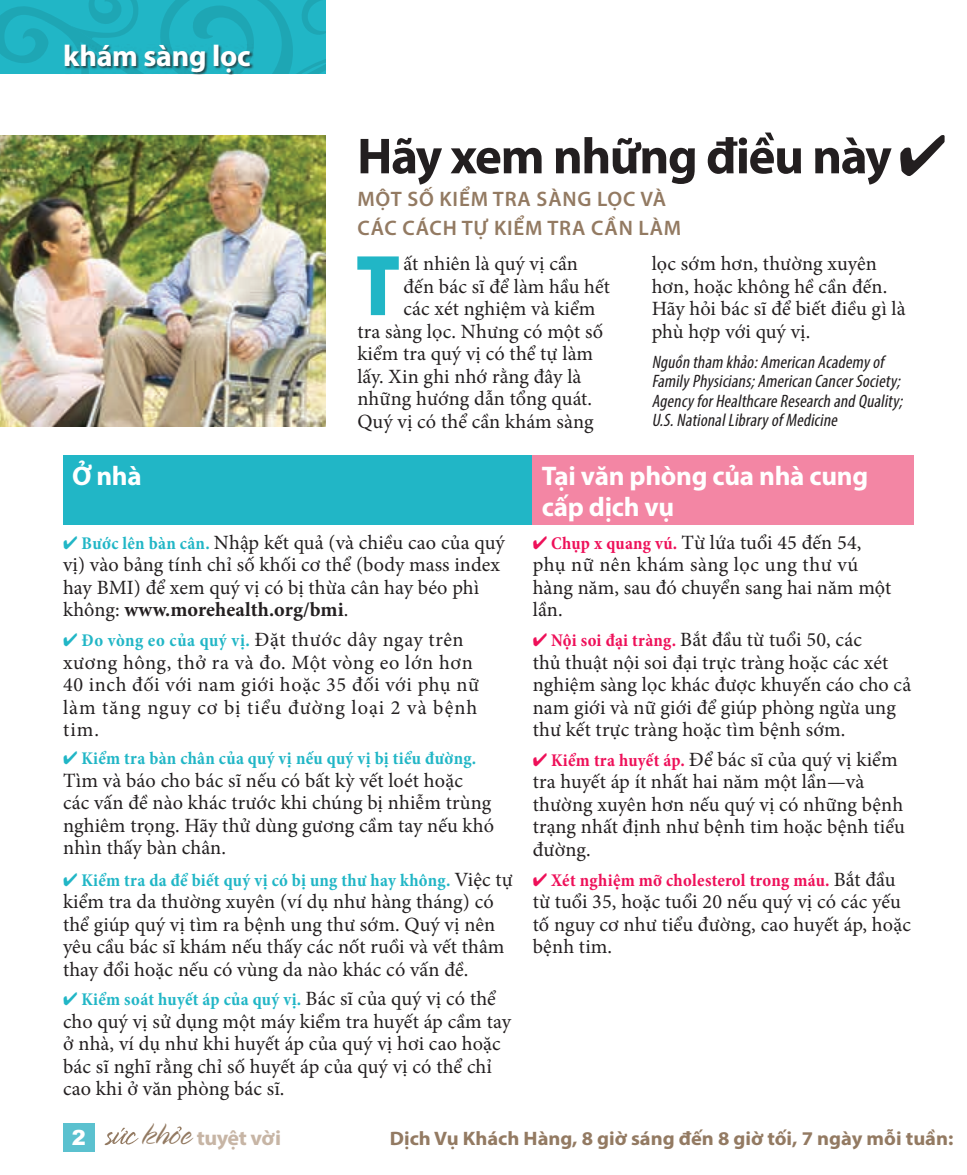
<style>
.page{position:relative;width:967px;height:1175px;background:#fff}
.page>*{position:absolute;margin:0;border:0;box-sizing:border-box;transform-origin:0 0}
.t1{font:900 87px "Myriad Pro";color:#21b6c6;scale:.9 1}
.t2{font:700 51px "Myriad Pro";letter-spacing:-.03em;color:#231f20}
.t3{font:700 30px "Myriad Pro";letter-spacing:-.01em;color:#fff}
.t4{font:700 27px/31.5px "Myriad Pro";letter-spacing:-.01em;color:#fff}
.t5{font:600 21px/28.5px "Myriad Pro";letter-spacing:.04em;color:#937a62}
.t6{font:700 21px "Myriad Pro";letter-spacing:-.02em;color:#c7b5a5;scale:1.05 1}
.t7{font:900 21px "Arial MT Std";color:#fff}
.t8{font:20.25px/22.5px "Minion Pro";letter-spacing:.005em;color:#231f20}
.t9{font:20.25px/22.5px "Minion Pro";letter-spacing:.03em;color:#231f20}
.t10{font:700 19.5px "Myriad Pro";color:#937a62;scale:1.05 1}
.t11{font:italic condensed 18px/19.5px "Myriad Pro";color:#231f20}
.t12{font:700 condensed 18px "Minion Pro";letter-spacing:.015em;color:#21b6c6}
.t13{font:700 condensed 18px "Minion Pro";letter-spacing:.01em;color:#ee1059}
.s1{color:#21b6c6}
.s2{font-weight:700;font-stretch:condensed;font-size:18px;color:#21b6c6}
.s3{font-weight:700}
.s4{color:#ee1059}
.s5{font-weight:700;font-stretch:condensed;font-size:18px;color:#ee1059}
.s6{font-weight:400;font-stretch:normal;font-size:20.25px;color:#231f20}
.s7{font-family:"Spring LP Light";font-weight:400;font-size:35.1px;color:#937a62}
</style>
<div class="page">
<svg style="left:0;top:0;width:326px;height:73px;background:#20b1c0"></svg>
<div style="left:63px;top:1123px;width:31px;height:28px;background:#5bc1cf"></div>
<svg style="left:105px;top:1127px;width:33px;height:18px"></svg>
<svg style="left:177px;top:1126px;width:5px;height:5px"></svg>
<div style="left:65px;top:45px;width:188px;height:30px;background:#231f20;opacity:.7"></div>
<svg style="left:900px;top:135px;width:44px;height:41px"></svg>
<img style="left:0;top:135px;width:326px;height:291px">
<div style="left:63px;top:455px;width:469px;height:70px;background:#21b6c6"></div>
<div style="left:532px;top:455px;width:381px;height:70px;background:#f386a4"></div>
<h3 class="t3" style="left:63px;top:36px;width:189px">khám sàng lọc</h3>
<h2 class="t2" style="left:357px;top:123px;width:536px">Hãy xem những điều này</h2>
<p class="t5" style="left:357px;top:184px;width:325px">MỘT SỐ KIỂM TRA SÀNG LỌC VÀ<br>CÁC CÁCH TỰ KIỂM TRA CẦN LÀM</p>
<p class="t8" style="left:651px;top:252px;width:255px">lọc sớm hơn, thường xuyên hơn, hoặc không hề cần đến.<br>Hãy hỏi bác sĩ để biết điều gì là phù hợp với quý vị.</p>
<p class="t11" style="left:651px;top:352px;width:256px">Nguồn tham khảo:American Academyof FamilyPhysicians;American CancerSociety; AgencyforHealthcare Research and Quality; U.S.NationalLibraryof Medicine</p>
<h1 class="t1" style="left:355px;top:236px;width:51px">T</h1>
<p class="t8" style="left:403px;top:252px;width:176px">ất nhiên là quý vị cần</p>
<p class="t8" style="left:403px;top:275px;width:208px">đến bác sĩ để làm hầu hết</p>
<p class="t8" style="left:403px;top:297px;width:193px">các xét nghiệm và kiểm</p>
<p class="t8" style="left:357px;top:320px;width:247px">tra sàng lọc. Nhưng có một số</p>
<p class="t8" style="left:357px;top:342px;width:237px">kiểm tra quý vị có thể tự làm</p>
<p class="t8" style="left:357px;top:365px;width:225px">lấy. Xin ghi nhớ rằng đây là</p>
<p class="t8" style="left:357px;top:387px;width:236px">những hướng dẫn tổng quát.</p>
<p class="t8" style="left:357px;top:410px;width:238px">Quý vị có thể cần khám sàng</p>
<h3 class="t4" style="left:72px;top:459px;width:71px">Ở nhà</h3>
<h3 class="t4" style="left:541px;top:459px;width:328px">Tại văn phòng của nhà cung cấp dịch vụ</h3>
<p class="t8" style="left:63px;top:531px;width:443px"><span class="s1">✔</span> <span class="s2">Bước lên bàn cân.</span> Nhập kết quả (và chiều cao của quý vị) vào bảng tính chỉ số khối cơ thể (body mass index hay BMI) để xem quý vị có bị thừa cân hay béo phì không: <span class="s3">www.morehealth.org/bmi</span>.</p>
<p class="t8" style="left:532px;top:531px;width:360px"><span class="s4">✔</span> <span class="s5">Chụp x quang vú.</span> Từ lứa tuổi 45 đến 54, phụ nữ nên khám sàng lọc ung thư vú hàng năm, sau đó chuyển sang hai năm một lần.</p>
<p class="t9" style="left:63px;top:628px;width:417px"><span class="s1">✔</span> <span class="s2">Đo vòng eo của quý vị.</span> Đặt thước dây ngay trên xương hông, thở ra và đo. Một vòng eo lớn hơn 40 inch đối với nam giới hoặc 35 đối với phụ nữ làm tăng nguy cơ bị tiểu đường loại 2 và bệnh tim.</p>
<p class="t8" style="left:532px;top:628px;width:380px"><span class="s4">✔</span> <span class="s5">Nội soi đại tràng.</span> Bắt đầu từ tuổi 50, các<br>thủ thuật nội soi đại trực tràng hoặc các xét nghiệm sàng lọc khác được khuyến cáo cho cả nam giới và nữ giới để giúp phòng ngừa ung thư kết trực tràng hoặc tìm bệnh sớm.</p>
<p class="t12" style="left:63px;top:746px;width:414px">✔ Kiểm tra bàn chân của quý vị nếu quý vị bị tiểu đường.</p>
<p class="t8" style="left:63px;top:769px;width:432px">Tìm và báo cho bác sĩ nếu có bất kỳ vết loét hoặc các vấn đề nào khác trước khi chúng bị nhiễm trùng nghiêm trọng. Hãy thử dùng gương cầm tay nếu khó nhìn thấy bàn chân.</p>
<p class="t8" style="left:532px;top:748px;width:373px"><span class="s4">✔</span> <span class="s5">Kiểm tra huyết áp.</span> Để bác sĩ của quý vị kiểm tra huyết áp ít nhất hai năm một lần—và thường xuyên hơn nếu quý vị có những bệnh trạng nhất định như bệnh tim hoặc bệnh tiểu đường.</p>
<p class="t12" style="left:63px;top:867px;width:451px">✔ Kiểm tra da để biết quý vị có bị ung thư hay không. <span class="s6">Việc tự</span></p>
<p class="t8" style="left:63px;top:890px;width:442px">kiểm tra da thường xuyên (ví dụ như hàng tháng) có thể giúp quý vị tìm ra bệnh ung thư sớm. Quý vị nên yêu cầu bác sĩ khám nếu thấy các nốt ruồi và vết thâm thay đổi hoặc nếu có vùng da nào khác có vấn đề.</p>
<p class="t12" style="left:63px;top:987px;width:434px">✔ Kiểm soát huyết áp của quý vị. <span class="s6">Bác sĩ của quý vị có thể</span></p>
<p class="t8" style="left:63px;top:1010px;width:449px">cho quý vị sử dụng một máy kiểm tra huyết áp cầm tay ở nhà, ví dụ như khi huyết áp của quý vị hơi cao hoặc bác sĩ nghĩ rằng chỉ số huyết áp của quý vị có thể chỉ cao khi ở văn phòng bác sĩ.</p>
<p class="t13" style="left:532px;top:867px;width:364px">✔ Xét nghiệm mỡ cholesterol trong máu. <span class="s6">Bắt đầu</span></p>
<p class="t8" style="left:532px;top:890px;width:379px">từ tuổi 35, hoặc tuổi 20 nếu quý vị có các yếu tố nguy cơ như tiểu đường, cao huyết áp, hoặc bệnh tim.</p>
<p class="t7" style="left:72px;top:1124px;width:16px">2</p>
<p class="t6" style="left:142px;top:1124px;width:134px"><span class="s7">khoe</span> tuyệt vời</p>
<p class="t10" style="left:389px;top:1125px;width:538px">Dịch Vụ Khách Hàng, 8 giờ sáng đến 8 giờ tối, 7 ngày mỗi tuần:</p>
</div>
